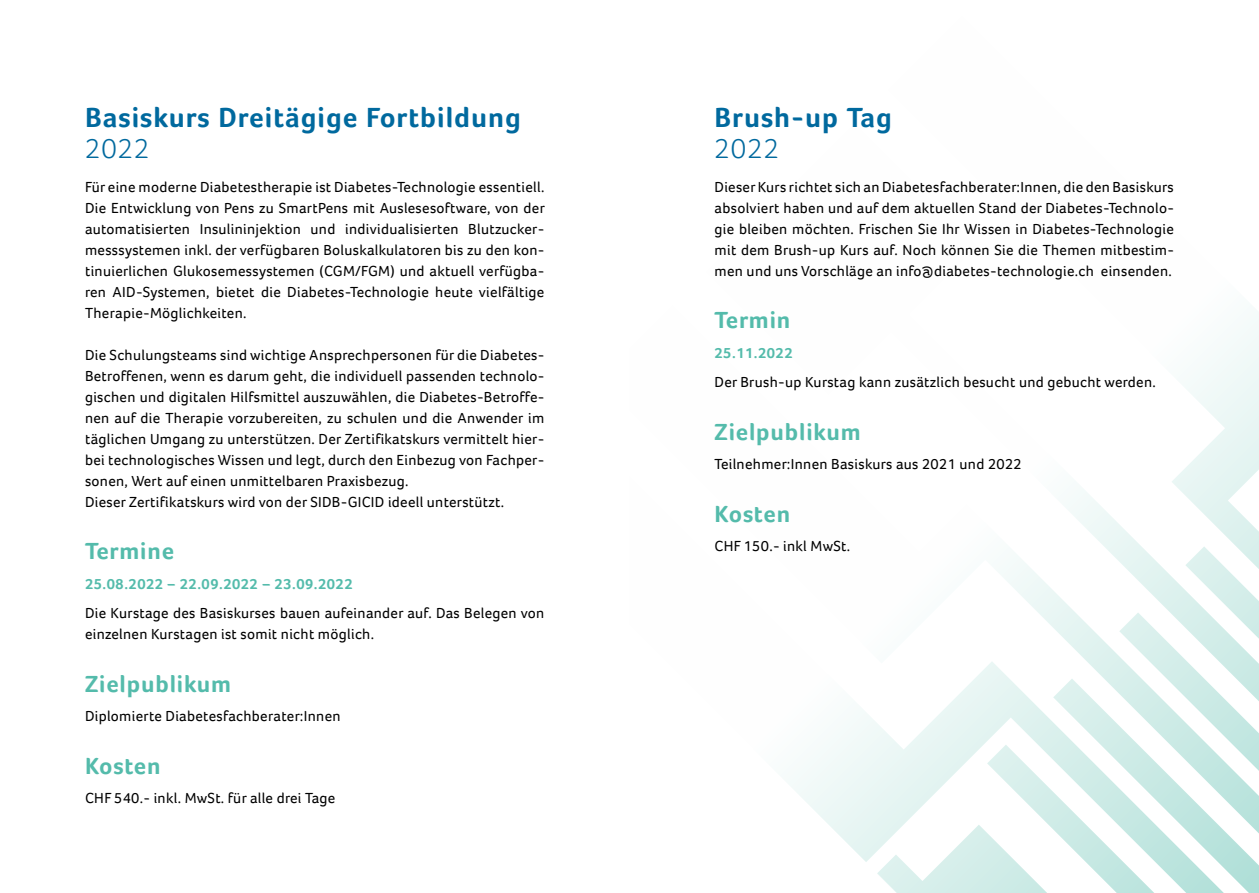
<style>
.page{position:relative;width:1259px;height:893px;background:#fff}
.page>*{position:absolute;margin:0;border:0;box-sizing:border-box;transform-origin:0 0}
.t1{font:700 28.5px "Foco";letter-spacing:.035em;color:#00699e}
.t2{font:300 28.5px "Foco";letter-spacing:.035em;color:#00699e}
.t3{font:700 24px "Foco";letter-spacing:.035em;color:#54bbab}
.t4{font:15px/21px "Foco";letter-spacing:.02em;color:#000}
.t5{font:700 15px "Foco";letter-spacing:.035em;color:#54bbab}
</style>
<div class="page">
<svg style="left:788px;top:313px;width:471px;height:575px"></svg>
<h1 class="t1" style="left:85px;top:100px;width:437px">Basiskurs Dreitägige Fortbildung</h1>
<h1 class="t2" style="left:85px;top:132px;width:66px">2022</h1>
<p class="t4" style="left:85px;top:176px;width:461px">Für eine moderne Diabetestherapie ist Diabetes-Technologie essentiell.<br>Die Entwicklung von Pens zu SmartPens mit Auslesesoftware, von der automatisierten Insulininjektion und individualisierten Blutzucker&shy;messsystemen inkl. der verfügbaren Boluskalkulatoren bis zu den kon&shy;tinuierlichen Glukosemessystemen (CGM/FGM) und aktuell verfügba&shy;ren AID-Systemen, bietet die Diabetes-Technologie heute vielfältige Therapie-Möglichkeiten.</p>
<p class="t4" style="left:85px;top:344px;width:461px">Die Schulungsteams sind wichtige Ansprechpersonen für die Diabetes-Betroffenen, wenn es darum geht, die individuell passenden technolo&shy;gischen und digitalen Hilfsmittel auszuwählen, die Diabetes-Betroffe&shy;nen auf die Therapie vorzubereiten, zu schulen und die Anwender im täglichen Umgang zu unterstützen. Der Zertifikatskurs vermittelt hier&shy;bei technologisches Wissen und legt, durch den Einbezug von Fachper&shy;sonen, Wert auf einen unmittelbaren Praxisbezug.<br>Dieser Zertifikatskurs wird von der SIDB-GICID ideell unterstützt.</p>
<h2 class="t3" style="left:85px;top:537px;width:91px">Termine</h2>
<p class="t5" style="left:85px;top:575px;width:269px">25.08.2022 – 22.09.2022 – 23.09.2022</p>
<p class="t4" style="left:85px;top:603px;width:461px">Die Kurstage des Basiskurses bauen aufeinander auf. Das Belegen von einzelnen Kurstagen ist somit nicht möglich.</p>
<h2 class="t3" style="left:85px;top:670px;width:148px">Zielpublikum</h2>
<p class="t4" style="left:85px;top:706px;width:257px">Diplomierte Diabetesfachberater:Innen</p>
<h2 class="t3" style="left:85px;top:752px;width:77px">Kosten</h2>
<p class="t4" style="left:85px;top:788px;width:252px">CHF 540.- inkl. MwSt. für alle drei Tage</p>
<h1 class="t1" style="left:714px;top:100px;width:179px">Brush-up Tag</h1>
<h1 class="t2" style="left:714px;top:132px;width:66px">2022</h1>
<p class="t4" style="left:714px;top:176px;width:461px;text-align:justify">Dieser Kurs richtet sich an Diabetesfachberater:Innen, die den Basiskurs absolviert haben und auf dem aktuellen Stand der Diabetes-Technolo&shy;gie bleiben möchten. Frischen Sie Ihr Wissen in Diabetes-Technologie mit dem Brush-up Kurs auf. Noch können Sie die Themen mitbestim&shy;men und uns Vorschläge an info@diabetes-technologie.ch einsenden.</p>
<h2 class="t3" style="left:714px;top:306px;width:77px">Termin</h2>
<p class="t5" style="left:714px;top:344px;width:80px">25.11.2022</p>
<p class="t4" style="left:714px;top:372px;width:443px">Der Brush-up Kurstag kann zusätzlich besucht und gebucht werden.</p>
<h2 class="t3" style="left:714px;top:418px;width:148px">Zielpublikum</h2>
<p class="t4" style="left:714px;top:454px;width:309px">Teilnehmer:Innen Basiskurs aus 2021 und 2022</p>
<h2 class="t3" style="left:714px;top:500px;width:77px">Kosten</h2>
<p class="t4" style="left:714px;top:536px;width:137px">CHF 150.- inkl MwSt.</p>
</div>
